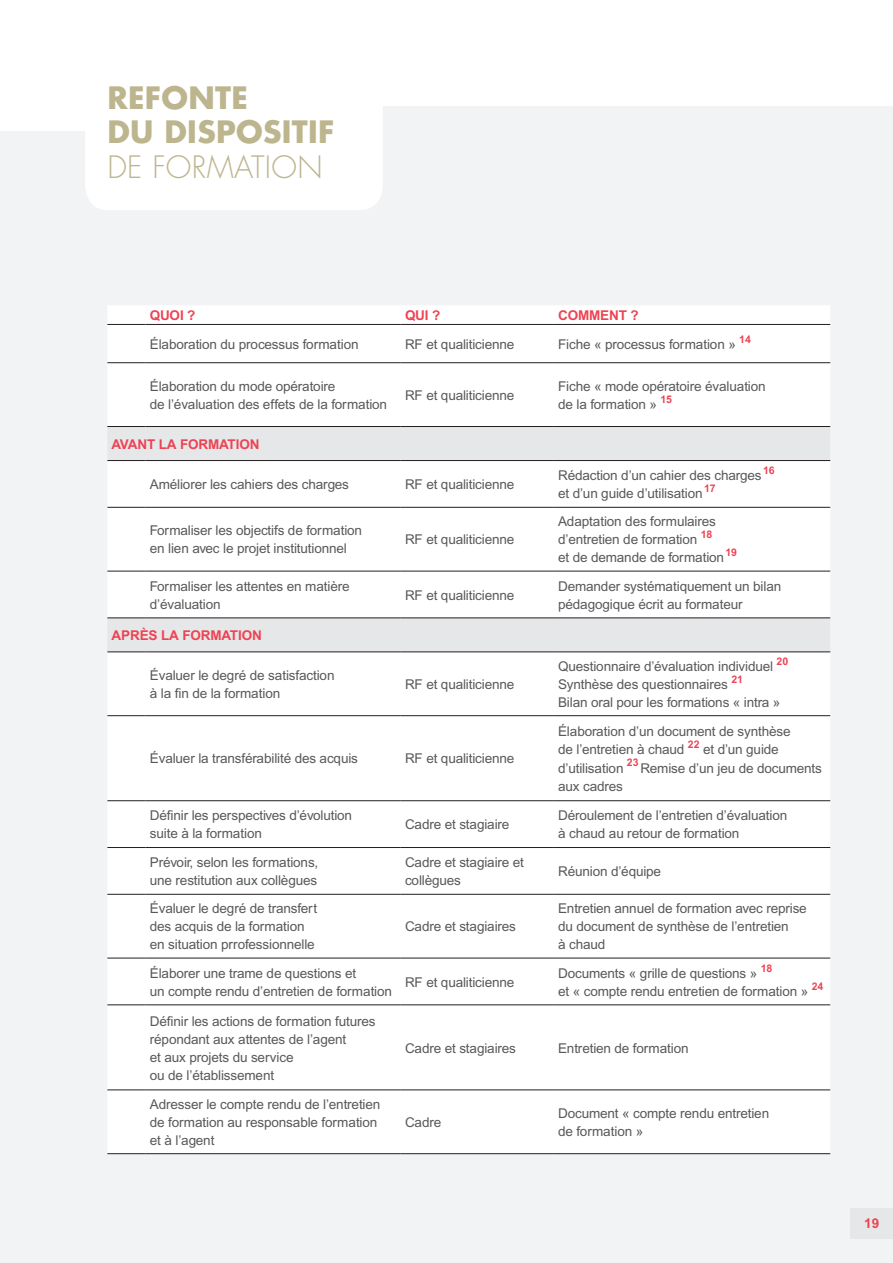
<style>
.page{position:relative;width:893px;height:1263px;background:#fff}
.page>*{position:absolute;margin:0;border:0;box-sizing:border-box;transform-origin:0 0}
.TITRE_2{font:700 30px/34.5px "Futura";letter-spacing:.01em;color:#bcb58e}
.t1{font:13.5px/18px "Arial";letter-spacing:-.01em;color:#57585a}
.TXT_COURANT{font:700 13.5px "Arial";letter-spacing:-.01em;color:#ee4252}
.s1{font-weight:300}
</style>
<div class="page">
<div style="left:0;top:106px;width:893px;height:1157px;background:#f2f3f4"></div>
<div style="left:85px;top:106px;width:297px;height:104px;background:#fff"></div>
<div style="left:0;top:0;width:100px;height:130px;background:#fff"></div>
<div style="left:850px;top:1208px;width:43px;height:30px;background:#e6e7e9"></div>
<div style="left:107px;top:306px;width:723px;height:847px;background:#fff"></div>
<svg style="left:107px;top:427px;width:723px;height:225px;fill:#fff"></svg>
<hr style="left:107px;top:324px;width:39px;height:1px;background:#231f20">
<hr style="left:146px;top:324px;width:255px;height:1px;background:#231f20">
<hr style="left:401px;top:324px;width:153px;height:1px;background:#231f20">
<hr style="left:554px;top:324px;width:276px;height:1px;background:#231f20">
<hr style="left:107px;top:362px;width:39px;height:1px;background:#231f20">
<hr style="left:146px;top:362px;width:255px;height:1px;background:#231f20">
<hr style="left:401px;top:362px;width:153px;height:1px;background:#231f20">
<hr style="left:554px;top:362px;width:276px;height:1px;background:#231f20">
<hr style="left:107px;top:426px;width:39px;height:1px;background:#231f20">
<hr style="left:146px;top:426px;width:255px;height:1px;background:#231f20">
<hr style="left:401px;top:426px;width:153px;height:1px;background:#231f20">
<hr style="left:554px;top:426px;width:276px;height:1px;background:#231f20">
<hr style="left:107px;top:507px;width:39px;height:1px;background:#231f20">
<hr style="left:146px;top:507px;width:255px;height:1px;background:#231f20">
<hr style="left:401px;top:507px;width:153px;height:1px;background:#231f20">
<hr style="left:554px;top:507px;width:276px;height:1px;background:#231f20">
<hr style="left:107px;top:571px;width:39px;height:1px;background:#231f20">
<hr style="left:146px;top:571px;width:255px;height:1px;background:#231f20">
<hr style="left:401px;top:571px;width:153px;height:1px;background:#231f20">
<hr style="left:554px;top:571px;width:276px;height:1px;background:#231f20">
<hr style="left:107px;top:460px;width:39px;height:1px;background:#231f20">
<hr style="left:146px;top:460px;width:255px;height:1px;background:#231f20">
<hr style="left:401px;top:460px;width:153px;height:1px;background:#231f20">
<hr style="left:554px;top:460px;width:276px;height:1px;background:#231f20">
<hr style="left:107px;top:618px;width:39px;height:1px;background:#231f20">
<hr style="left:146px;top:618px;width:255px;height:1px;background:#231f20">
<hr style="left:401px;top:618px;width:153px;height:1px;background:#231f20">
<hr style="left:554px;top:618px;width:276px;height:1px;background:#231f20">
<hr style="left:107px;top:652px;width:39px;height:1px;background:#231f20">
<hr style="left:146px;top:652px;width:255px;height:1px;background:#231f20">
<hr style="left:401px;top:652px;width:153px;height:1px;background:#231f20">
<hr style="left:554px;top:652px;width:276px;height:1px;background:#231f20">
<hr style="left:107px;top:715px;width:39px;height:1px;background:#231f20">
<hr style="left:146px;top:715px;width:255px;height:1px;background:#231f20">
<hr style="left:401px;top:715px;width:153px;height:1px;background:#231f20">
<hr style="left:554px;top:715px;width:276px;height:1px;background:#231f20">
<hr style="left:107px;top:800px;width:39px;height:1px;background:#231f20">
<hr style="left:146px;top:800px;width:255px;height:1px;background:#231f20">
<hr style="left:401px;top:800px;width:153px;height:1px;background:#231f20">
<hr style="left:554px;top:800px;width:276px;height:1px;background:#231f20">
<hr style="left:107px;top:847px;width:39px;height:1px;background:#231f20">
<hr style="left:146px;top:847px;width:255px;height:1px;background:#231f20">
<hr style="left:401px;top:847px;width:153px;height:1px;background:#231f20">
<hr style="left:554px;top:847px;width:276px;height:1px;background:#231f20">
<hr style="left:107px;top:894px;width:39px;height:1px;background:#231f20">
<hr style="left:146px;top:894px;width:255px;height:1px;background:#231f20">
<hr style="left:401px;top:894px;width:153px;height:1px;background:#231f20">
<hr style="left:554px;top:894px;width:276px;height:1px;background:#231f20">
<hr style="left:107px;top:958px;width:39px;height:1px;background:#231f20">
<hr style="left:146px;top:958px;width:255px;height:1px;background:#231f20">
<hr style="left:401px;top:958px;width:153px;height:1px;background:#231f20">
<hr style="left:554px;top:958px;width:276px;height:1px;background:#231f20">
<hr style="left:107px;top:1004px;width:39px;height:1px;background:#231f20">
<hr style="left:146px;top:1004px;width:255px;height:1px;background:#231f20">
<hr style="left:401px;top:1004px;width:153px;height:1px;background:#231f20">
<hr style="left:554px;top:1004px;width:276px;height:1px;background:#231f20">
<hr style="left:107px;top:1090px;width:39px;height:1px;background:#231f20">
<hr style="left:146px;top:1090px;width:255px;height:1px;background:#231f20">
<hr style="left:401px;top:1090px;width:153px;height:1px;background:#231f20">
<hr style="left:554px;top:1090px;width:276px;height:1px;background:#231f20">
<hr style="left:107px;top:1153px;width:39px;height:1px;background:#231f20">
<hr style="left:146px;top:1153px;width:255px;height:1px;background:#231f20">
<hr style="left:401px;top:1153px;width:153px;height:1px;background:#231f20">
<hr style="left:554px;top:1153px;width:276px;height:1px;background:#231f20">
<p class="TITRE_2" style="left:107px;top:79px;width:229px">REFONTE<br>DU DISPOSITIF<br><span class="s1">DE FORMATION</span></p>
<p class="TXT_COURANT" style="left:150px;top:307px;width:47px">QUOI ?</p>
<p class="TXT_COURANT" style="left:405px;top:307px;width:37px">QUI ?</p>
<p class="TXT_COURANT" style="left:558px;top:307px;width:82px">COMMENT ?</p>
<p class="t1" style="left:150px;top:335px;width:210px">Élaboration du processus formation</p>
<p class="t1" style="left:405px;top:335px;width:111px">RF et qualiticienne</p>
<p class="t1" style="left:558px;top:335px;width:194px">Fiche « processus formation » <sup>14</sup></p>
<p class="t1" style="left:150px;top:377px;width:239px">Élaboration du mode opératoire<br>de l’évaluation des effets de la formation</p>
<p class="t1" style="left:405px;top:386px;width:111px">RF et qualiticienne</p>
<p class="t1" style="left:558px;top:377px;width:209px">Fiche « mode opératoire évaluation de la formation » <sup>15</sup></p>
<p class="TXT_COURANT" style="left:112px;top:436px;width:149px">AVANT LA FORMATION</p>
<p class="t1" style="left:150px;top:475px;width:201px">Améliorer les cahiers des charges</p>
<p class="t1" style="left:405px;top:475px;width:111px">RF et qualiticienne</p>
<p class="t1" style="left:558px;top:466px;width:218px">Rédaction d’un cahier des charges<sup>16 </sup>et d’un guide d’utilisation<sup>17</sup></p>
<p class="t1" style="left:150px;top:522px;width:214px">Formaliser les objectifs de formation en lien avec le projet institutionnel</p>
<p class="t1" style="left:405px;top:531px;width:111px">RF et qualiticienne</p>
<p class="t1" style="left:558px;top:513px;width:180px">Adaptation des formulaires d’entretien de formation <sup>18<br></sup>et de demande de formation<sup>19</sup></p>
<p class="t1" style="left:150px;top:577px;width:201px">Formaliser les attentes en matière d’évaluation</p>
<p class="t1" style="left:405px;top:586px;width:111px">RF et qualiticienne</p>
<p class="t1" style="left:558px;top:577px;width:225px">Demander systématiquement un bilan pédagogique écrit au formateur</p>
<p class="TXT_COURANT" style="left:112px;top:627px;width:152px">APRÈS LA FORMATION</p>
<p class="t1" style="left:150px;top:666px;width:186px">Évaluer le degré de satisfaction à la fin de la formation</p>
<p class="t1" style="left:405px;top:675px;width:111px">RF et qualiticienne</p>
<p class="t1" style="left:558px;top:657px;width:232px">Questionnaire d’évaluation individuel <sup>20<br></sup>Synthèse des questionnaires <sup>21<br></sup>Bilan oral pour les formations « intra »</p>
<p class="t1" style="left:150px;top:750px;width:210px">Évaluer la transférabilité des acquis</p>
<p class="t1" style="left:405px;top:750px;width:111px">RF et qualiticienne</p>
<p class="t1" style="left:558px;top:723px;width:265px">Élaboration d’un document de synthèse<br>de l’entretien à chaud <sup>22</sup> et d’un guide d’utilisation <sup>23</sup> Remise d’un jeu de documents aux cadres</p>
<p class="t1" style="left:150px;top:807px;width:204px">Définir les perspectives d’évolution suite à la formation</p>
<p class="t1" style="left:405px;top:816px;width:106px">Cadre et stagiaire</p>
<p class="t1" style="left:558px;top:807px;width:231px">Déroulement de l’entretien d’évaluation à chaud au retour de formation</p>
<p class="t1" style="left:150px;top:853px;width:170px">Prévoir, selon les formations, une restitution aux collègues</p>
<p class="t1" style="left:405px;top:853px;width:120px">Cadre et stagiaire et collègues</p>
<p class="t1" style="left:558px;top:862px;width:105px">Réunion d’équipe</p>
<p class="t1" style="left:150px;top:900px;width:169px">Évaluer le degré de transfert des acquis de la formation en situation prrofessionnelle</p>
<p class="t1" style="left:558px;top:900px;width:250px">Entretien annuel de formation avec reprise du document de synthèse de l’entretien<br>à chaud</p>
<p class="t1" style="left:405px;top:918px;width:112px">Cadre et stagiaires</p>
<p class="t1" style="left:150px;top:964px;width:244px">Élaborer une trame de questions et<br>un compte rendu d’entretien de formation</p>
<p class="t1" style="left:405px;top:973px;width:111px">RF et qualiticienne</p>
<p class="t1" style="left:558px;top:964px;width:267px">Documents « grille de questions » <sup>18<br></sup>et « compte rendu entretien de formation » <sup>24</sup></p>
<p class="t1" style="left:150px;top:1012px;width:227px">Définir les actions de formation futures répondant aux attentes de l’agent<br>et aux projets du service<br>ou de l’établissement</p>
<p class="t1" style="left:150px;top:1095px;width:232px">Adresser le compte rendu de l’entretien de formation au responsable formation et à l’agent</p>
<p class="t1" style="left:405px;top:1039px;width:112px">Cadre et stagiaires</p>
<p class="t1" style="left:558px;top:1039px;width:132px">Entretien de formation</p>
<p class="t1" style="left:405px;top:1113px;width:38px">Cadre</p>
<p class="t1" style="left:558px;top:1104px;width:213px">Document « compte rendu entretien de formation »</p>
<p class="TXT_COURANT" style="left:864px;top:1216px;width:16px">19</p>
</div>
